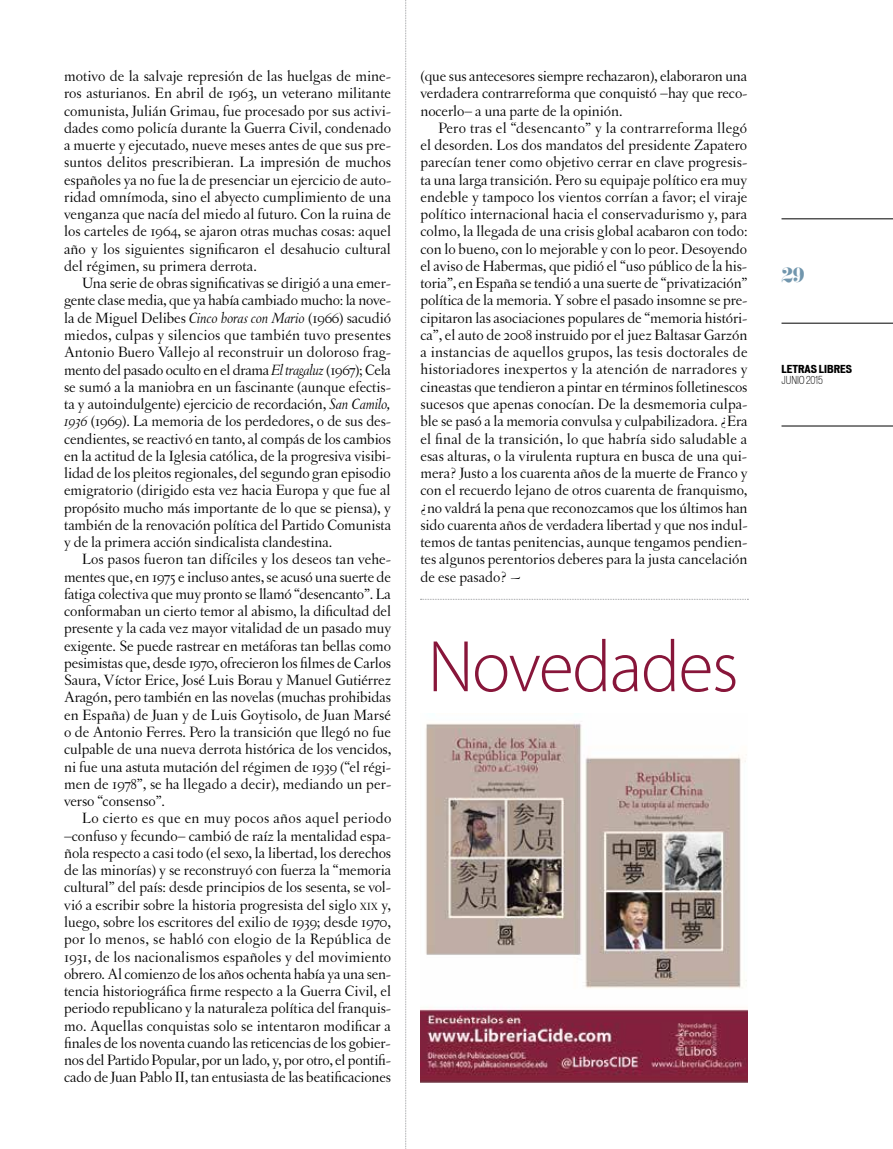
<style>
.page{position:relative;width:893px;height:1149px;background:#fff}
.page>*{position:absolute;margin:0;border:0;box-sizing:border-box;transform-origin:0 0}
.t1{font:300 73.65px "Myriad Pro";letter-spacing:-.02em;color:#88163a}
.t2{font:18px "Eloquent JF";color:#7196ad}
.t3{font:15.75px/17.2px "Letras Oldstyle";letter-spacing:-.005em;color:#000;text-align:justify}
.t4{font:700 expanded 10.5px "Vonnes";color:#000}
.t5{font:300 condensed 10.5px "Vonnes";color:#000}
.s1{font-style:italic}
.s2{font-size:10.95px}
</style>
<div class="page">
<hr style="left:781px;top:218px;width:112px;height:1px;background:#000">
<hr style="left:781px;top:323px;width:112px;height:1px;background:#000">
<hr style="left:781px;top:425px;width:112px;height:1px;background:#000">
<svg style="left:405px;top:0;width:2px;height:1149px"></svg>
<img style="left:420px;top:723px;width:327px;height:359px">
<svg style="left:420px;top:598px;width:328px;height:1px"></svg>
<p class="t3" style="left:64px;top:67px;width:329px">motivo de la salvaje represión de las huelgas de mine&shy;ros asturianos. En abril de 1963, un veterano militante comunista, Julián Grimau, fue procesado por sus activi&shy;dades como policía durante la Guerra Civil, condenado a muerte y ejecutado, nueve meses antes de que sus pre&shy;suntos delitos prescribieran. La impresión de muchos españoles ya no fue la de presenciar un ejercicio de auto&shy;ridad omnímoda, sino el abyecto cumplimiento de una venganza que nacía del miedo al futuro. Con la ruina de los carteles de 1964, se ajaron otras muchas cosas: aquel año y los siguientes significaron el desahucio cultural del régimen, su primera derrota.</p>
<p class="t3" style="left:64px;top:274px;width:329px;text-indent:18px">Una serie de obras significativas se dirigió a una emer&shy;gente clase media, que ya había cambiado mucho: la nove&shy;la de Miguel Delibes <span class="s1">Cinco horas con Mario</span> (1966) sacudió miedos, culpas y silencios que también tuvo presentes Antonio Buero Vallejo al reconstruir un doloroso frag&shy;mento del pasado oculto en el drama <span class="s1">El tragaluz</span> (1967); Cela se sumó a la maniobra en un fascinante (aunque efectis&shy;ta y autoindulgente) ejercicio de recordación, <span class="s1">San Camilo, 1936</span> (1969). La memoria de los perdedores, o de sus des&shy;cendientes, se reactivó en tanto, al compás de los cambios en la actitud de la Iglesia católica, de la progresiva visibi&shy;lidad de los pleitos regionales, del segundo gran episodio emigratorio (dirigido esta vez hacia Europa y que fue al propósito mucho más importante de lo que se piensa), y también de la renovación política del Partido Comunista y de la primera acción sindicalista clandestina.</p>
<p class="t3" style="left:64px;top:550px;width:329px;text-indent:18px">Los pasos fueron tan difíciles y los deseos tan vehe&shy;mentes que, en 1975 e incluso antes, se acusó una suerte de fatiga colectiva que muy pronto se llamó “desencanto”. La conformaban un cierto temor al abismo, la dificultad del presente y la cada vez mayor vitalidad de un pasado muy exigente. Se puede rastrear en metáforas tan bellas como pesimistas que, desde 1970, ofrecieron los filmes de Carlos Saura, Víctor Erice, José Luis Borau y Manuel Gutiérrez Aragón, pero también en las novelas (muchas prohibidas en España) de Juan y de Luis Goytisolo, de Juan Marsé o de Antonio Ferres. Pero la transición que llegó no fue culpable de una nueva derrota histórica de los vencidos, ni fue una astuta mutación del régimen de 1939 (“el régi&shy;men de 1978”, se ha llegado a decir), mediando un per&shy;verso “consenso”.</p>
<p class="t3" style="left:64px;top:809px;width:329px;text-indent:18px">Lo cierto es que en muy pocos años aquel periodo –confuso y fecundo– cambió de raíz la mentalidad espa&shy;ñola respecto a casi todo (el sexo, la libertad, los derechos de las minorías) y se reconstruyó con fuerza la “memoria cultural” del país: desde principios de los sesenta, se vol&shy;vió a escribir sobre la historia progresista del siglo <span class="s2">xix</span> y, luego, sobre los escritores del exilio de 1939; desde 1970, por lo menos, se habló con elogio de la República de 1931, de los nacionalismos españoles y del movimiento obrero. Al comienzo de los años ochenta había ya una sen&shy;tencia historiográfica firme respecto a la Guerra Civil, el periodo republicano y la naturaleza política del franquis&shy;mo. Aquellas conquistas solo se intentaron modificar a finales de los noventa cuando las reticencias de los gobier&shy;nos del Partido Popular, por un lado, y, por otro, el pontifi&shy;cado de Juan Pablo II, tan entusiasta de las beatificaciones</p>
<p class="t3" style="left:420px;top:67px;width:329px">(que sus antecesores siempre rechazaron), elaboraron una verdadera contrarreforma que conquistó –hay que reco&shy;nocerlo– a una parte de la opinión.</p>
<p class="t3" style="left:420px;top:119px;width:329px;text-indent:18px">Pero tras el “desencanto” y la contrarreforma llegó el desorden. Los dos mandatos del presidente Zapatero parecían tener como objetivo cerrar en clave progresis&shy;ta una larga transición. Pero su equipaje político era muy endeble y tampoco los vientos corrían a favor; el viraje político internacional hacia el conservadurismo y, para colmo, la llegada de una crisis global acabaron con todo: con lo bueno, con lo mejorable y con lo peor. Desoyendo el aviso de Habermas, que pidió el “uso público de la his&shy;toria”, en España se tendió a una suerte de “privatización” política de la memoria. Y sobre el pasado insomne se pre&shy;cipitaron las asociaciones populares de “memoria históri&shy;ca”, el auto de 2008 instruido por el juez Baltasar Garzón a instancias de aquellos grupos, las tesis doctorales de historiadores inexpertos y la atención de narradores y cineastas que tendieron a pintar en términos folletinescos sucesos que apenas conocían. De la desmemoria culpa&shy;ble se pasó a la memoria convulsa y culpabilizadora. ¿Era el final de la transición, lo que habría sido saludable a esas alturas, o la virulenta ruptura en busca de una qui&shy;mera? Justo a los cuarenta años de la muerte de Franco y con el recuerdo lejano de otros cuarenta de franquismo, ¿no valdrá la pena que reconozcamos que los últimos han sido cuarenta años de verdadera libertad y que nos indul&shy;temos de tantas penitencias, aunque tengamos pendien&shy;tes algunos perentorios deberes para la justa cancelación de ese pasado? ~</p>
<h1 class="t1" style="left:428px;top:622px;width:312px">Novedades</h1>
<p class="t2" style="left:781px;top:262px;width:25px">29</p>
<p class="t4" style="left:781px;top:363px;width:72px">LETRAS LIBRES</p>
<p class="t5" style="left:781px;top:373px;width:43px">JUNIO 2015</p>
</div>
